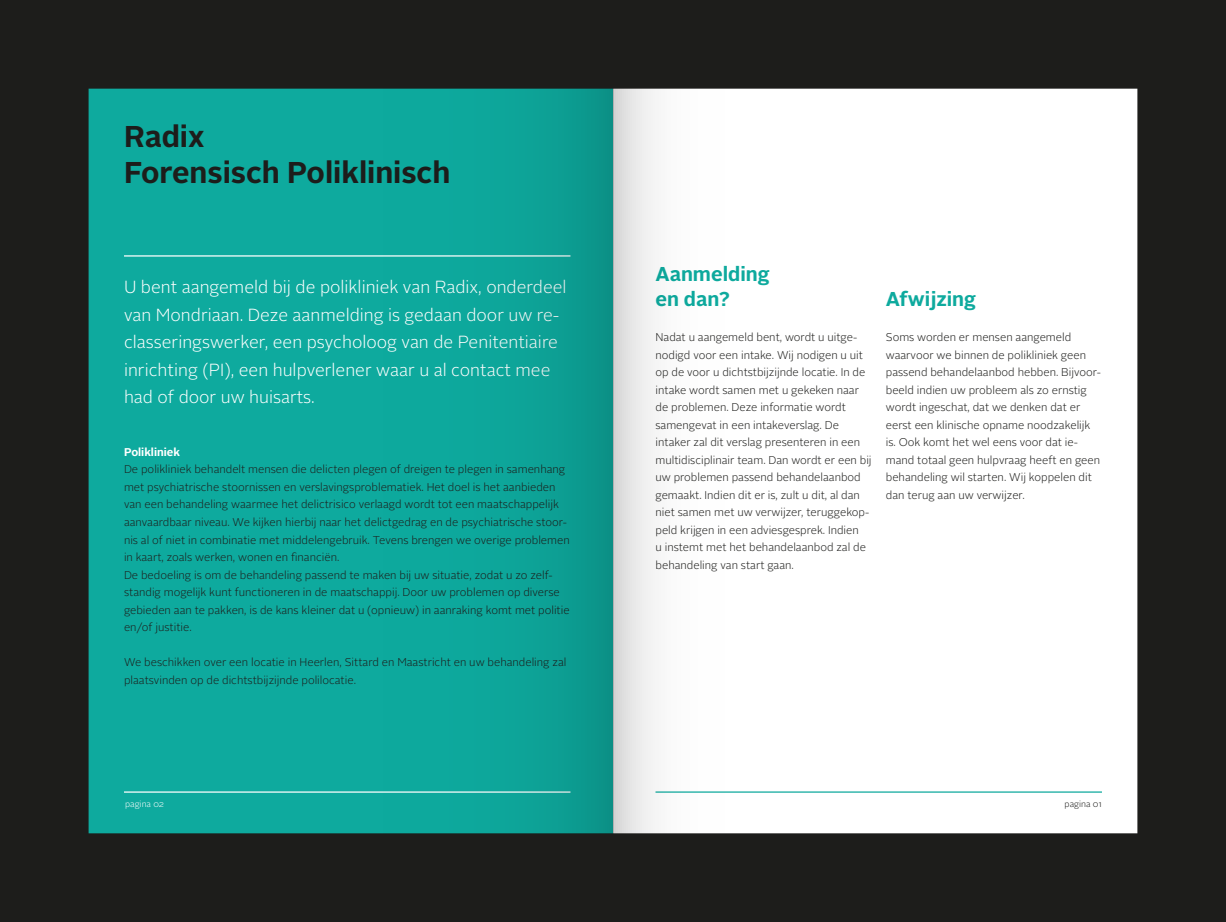
<style>
.page{position:relative;width:1226px;height:922px;background:#fff}
.page>*{position:absolute;margin:0;border:0;box-sizing:border-box;transform-origin:0 0}
.t1{font:700 30px "Alright Sans";color:#1d1d1b}
.t2{font:700 20px "Alright Sans";color:#0eaa9e}
.Inleiding{font:300 17.5px/27.5px "Alright Sans";color:#fff}
.t3{font:300 11.25px/17.5px "Alright Sans";color:#1d1d1b}
.t4{font:700 11.25px "Alright Sans";color:#fff}
.t5{font:300 8.75px "Alright Sans";color:#1d1d1b}
.t6{font:300 8.75px "Alright Sans";color:#fff}
</style>
<div class="page">
<div style="left:0;top:0;width:1226px;height:921px;background:#1d1d1b"></div>
<div style="left:89px;top:89px;width:524px;height:744px;background:linear-gradient(to right,#0fafa2,#0da094)"></div>
<svg style="left:613px;top:89px;width:524px;height:744px"></svg>
<p class="t1" style="left:124px;top:115px;width:82px">Radix</p>
<p class="t1" style="left:124px;top:152px;width:328px">Forensisch Poliklinisch</p>
<p class="Inleiding" style="left:124px;top:274px;width:444px">U bent aangemeld bij de polikliniek van Radix, onderdeel van Mondriaan. Deze aanmelding is gedaan door uw re&shy;classeringswerker, een psycholoog van de Penitentiaire inrichting (PI), een hulpverlener waar u al contact mee had of door uw huisarts.</p>
<p class="t4" style="left:124px;top:444px;width:58px">Polikliniek</p>
<p class="t3" style="left:124px;top:461px;width:447px">De polikliniek behandelt mensen die delicten plegen of dreigen te plegen in samenhang met psychiatrische stoornissen en verslavingsproblematiek. Het doel is het aanbieden van een behandeling waarmee het delictrisico verlaagd wordt tot een maatschappelijk aanvaardbaar niveau. We kijken hierbij naar het delictgedrag en de psychiatrische stoor&shy;nis al of niet in combinatie met middelengebruik. Tevens brengen we overige problemen in kaart, zoals werken, wonen en financiën.</p>
<p class="t3" style="left:124px;top:566px;width:447px">De bedoeling is om de behandeling passend te maken bij uw situatie, zodat u zo zelf&shy;standig mogelijk kunt functioneren in de maatschappij. Door uw problemen op diverse gebieden aan te pakken, is de kans kleiner dat u (opnieuw) in aanraking komt met politie en/of justitie.</p>
<p class="t3" style="left:124px;top:653px;width:444px">We beschikken over een locatie in Heerlen, Sittard en Maastricht en uw behandeling zal plaatsvinden op de dichtstbijzijnde polilocatie.</p>
<p class="t6" style="left:125px;top:798px;width:40px">pagina 02</p>
<p class="t2" style="left:656px;top:260px;width:116px">Aanmelding</p>
<p class="t2" style="left:656px;top:285px;width:76px">en dan?</p>
<p class="t3" style="left:656px;top:328px;width:218px">Nadat u aangemeld bent, wordt u uitge&shy;nodigd voor een intake. Wij nodigen u uit op de voor u dichtstbijzijnde locatie. In de intake wordt samen met u gekeken naar de problemen. Deze informatie wordt samengevat in een intakeverslag. De intaker zal dit verslag presenteren in een multidisciplinair team. Dan wordt er een bij uw problemen passend behandelaanbod gemaakt. Indien dit er is, zult u dit, al dan niet samen met uw verwijzer, teruggekop&shy;peld krijgen in een adviesgesprek. Indien<br>u instemt met het behandelaanbod zal de behandeling van start gaan.</p>
<p class="t2" style="left:886px;top:285px;width:92px">Afwijzing</p>
<p class="t3" style="left:886px;top:328px;width:217px">Soms worden er mensen aangemeld waarvoor we binnen de polikliniek geen passend behandelaanbod hebben. Bijvoor&shy;beeld indien uw probleem als zo ernstig wordt ingeschat, dat we denken dat er eerst een klinische opname noodzakelijk is. Ook komt het wel eens voor dat ie&shy;mand totaal geen hulpvraag heeft en geen behandeling wil starten. Wij koppelen dit dan terug aan uw verwijzer.</p>
<p class="t5" style="left:1065px;top:798px;width:39px">pagina 01</p>
</div>
